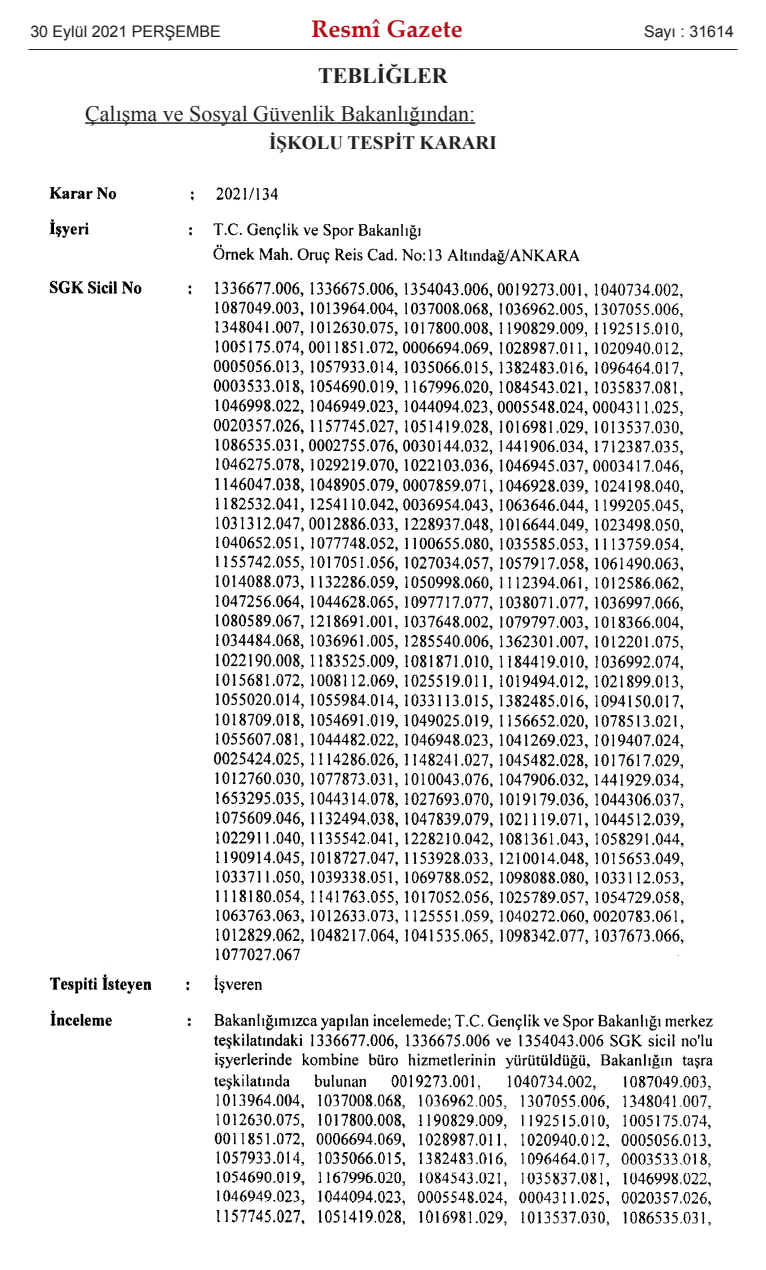
<style>
.page{position:relative;width:766px;height:1270px;background:#fff}
.page>*{position:absolute;margin:0;border:0;box-sizing:border-box;transform-origin:0 0}
.t1{font:700 24px "Palatino Linotype";color:#b40e16}
.t2{font:22px "Times New Roman";color:#231f20}
.t3{font:700 22px "Times New Roman";color:#231f20}
.t4{font:700 19px "Times New Roman";color:#231f20}
.t5{font:16px "Arial";color:#231f20}
</style>
<div class="page">
<hr style="left:85px;top:122px;width:390px;height:2px;background:#231f20">
<img style="left:49px;top:186px;width:664px;height:1040px">
<hr style="left:28px;top:49px;width:709px;height:1px;background:#231f20">
<p class="t5" style="left:30px;top:22px;width:192px">30 Eylül 2021 PERŞEMBE</p>
<p class="t1" style="left:311px;top:19px;width:153px">Resmî Gazete</p>
<p class="t5" style="left:643px;top:22px;width:91px">Sayı : 31614</p>
<p class="t3" style="left:318px;top:63px;width:131px">TEBLİĞLER</p>
<p class="t2" style="left:85px;top:101px;width:391px">Çalışma ve Sosyal Güvenlik Bakanlığından:</p>
<p class="t4" style="left:269px;top:132px;width:229px">İŞKOLU TESPİT KARARI</p>
</div>
